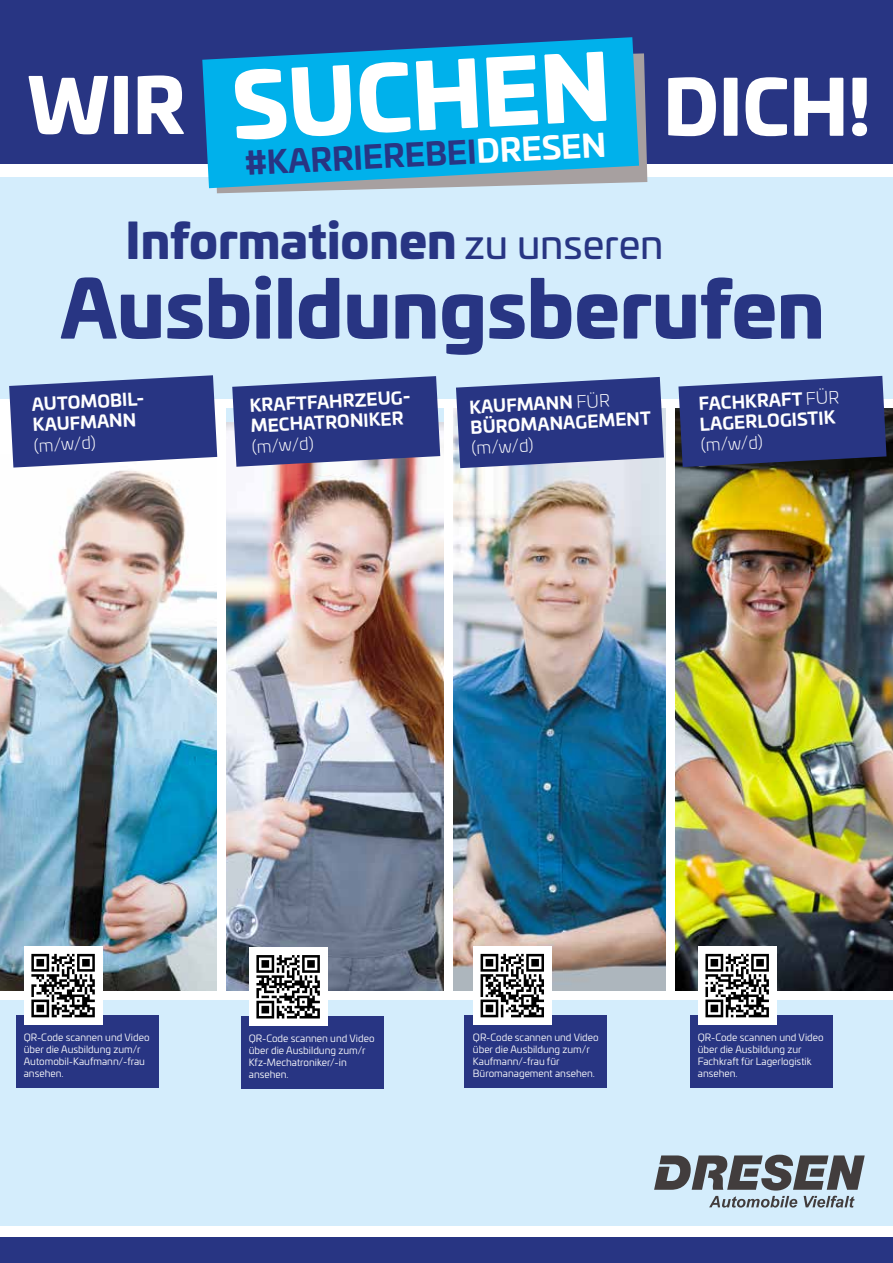
<style>
.page{position:relative;width:893px;height:1263px;background:#fff}
.page>*{position:absolute;margin:0;border:0;box-sizing:border-box;transform-origin:0 0}
.t1{font:900 88.5px "Univia Pro";color:#fff}
.t2{font:900 77.55px "Univia Pro";color:#283583}
.t3{font:900 74.25px "Univia Pro";color:#fff}
.t4{font:900 47.85px "Univia Pro";color:#283583}
.t5{font:700 31.35px "Univia Pro";color:#283583}
.t6{font:700 17.1px/20.4px "Univia Pro";color:#fff}
.t7{font:300 17.1px "Univia Pro";color:#fff}
.t8{font:9.9px/11.9px "Univia Pro";color:#fff}
.s1{color:#fff}
.s2{font-weight:400;font-size:39.6px}
.s3{font-weight:300}
</style>
<div class="page">
<div style="left:0;top:150px;width:893px;height:1113px;background:#d4edfc"></div>
<div style="left:0;top:0;width:893px;height:172px;background:#283583"></div>
<div style="left:0;top:164px;width:893px;height:13px;background:#fff"></div>
<svg style="left:216px;top:53px;width:431px;height:140px"></svg>
<svg style="left:202px;top:37px;width:437px;height:151px;background:#11a6dd"></svg>
<svg style="left:654px;top:1155px;width:211px;height:35px"></svg>
<svg style="left:709px;top:1196px;width:146px;height:11px"></svg>
<div style="left:0;top:1226px;width:893px;height:13px;background:#fff"></div>
<div style="left:0;top:1238px;width:893px;height:25px;background:#283583"></div>
<img style="left:674px;top:408px;width:219px;height:583px">
<img style="left:452px;top:451px;width:214px;height:540px">
<img style="left:226px;top:422px;width:218px;height:569px">
<img style="left:0;top:454px;width:217px;height:537px">
<div style="left:0;top:399px;width:893px;height:9px;background:#fff"></div>
<div style="left:0;top:991px;width:893px;height:9px;background:#fff"></div>
<div style="left:217px;top:402px;width:9px;height:595px;background:#fff"></div>
<div style="left:444px;top:402px;width:8px;height:595px;background:#fff"></div>
<div style="left:666px;top:402px;width:8px;height:594px;background:#fff"></div>
<svg style="left:9px;top:375px;width:208px;height:93px;background:#424f93"></svg>
<svg style="left:232px;top:376px;width:208px;height:91px;background:#404b90"></svg>
<svg style="left:456px;top:377px;width:208px;height:91px;background:#3e4c91"></svg>
<svg style="left:678px;top:376px;width:208px;height:91px;background:#313e82"></svg>
<div style="left:16px;top:1015px;width:142px;height:72px;background:#283583"></div>
<div style="left:24px;top:946px;width:78px;height:79px;background:#fff"></div>
<svg style="left:31px;top:953px;width:64px;height:65px"></svg>
<svg style="left:31px;top:954px;width:64px;height:63px"></svg>
<div style="left:241px;top:1016px;width:143px;height:73px;background:#283583"></div>
<div style="left:249px;top:947px;width:78px;height:79px;background:#fff"></div>
<svg style="left:256px;top:1018px;width:64px;height:1px"></svg>
<svg style="left:256px;top:955px;width:64px;height:63px"></svg>
<div style="left:464px;top:1015px;width:143px;height:72px;background:#283583"></div>
<div style="left:473px;top:946px;width:79px;height:79px;background:#fff"></div>
<svg style="left:480px;top:953px;width:64px;height:65px"></svg>
<svg style="left:481px;top:954px;width:63px;height:63px"></svg>
<div style="left:690px;top:1015px;width:143px;height:72px;background:#283583"></div>
<div style="left:698px;top:946px;width:78px;height:79px;background:#fff"></div>
<svg style="left:705px;top:953px;width:64px;height:65px"></svg>
<svg style="left:705px;top:954px;width:64px;height:63px"></svg>
<h3 class="t3" style="left:27px;top:45px;width:160px">WIR</h3>
<h1 class="t1" style="left:228px;top:34px;width:380px;rotate:-3deg">SUCHEN</h1>
<h3 class="t5" style="left:243px;top:138px;width:363px;rotate:-3deg">#KARRIEREBEI<span class="s1">DRESEN</span></h3>
<h3 class="t3" style="left:663px;top:46px;width:209px">DICH!</h3>
<h3 class="t4" style="left:126px;top:202px;width:539px">Informationen <span class="s2">zu unseren</span></h3>
<h2 class="t2" style="left:61px;top:245px;width:766px">Ausbildungsberufen</h2>
<h3 class="t6" style="left:31px;top:393px;width:115px;rotate:-3deg">AUTOMOBIL-<br>KAUFMANN</h3>
<h3 class="t7" style="left:33px;top:433px;width:64px;rotate:-3deg">(m/w/d)</h3>
<h3 class="t6" style="left:698px;top:393px;width:142px;rotate:-3deg">FACHKRAFT <span class="s3">FÜR<br></span>LAGERLOGISTIK</h3>
<h3 class="t7" style="left:700px;top:433px;width:64px;rotate:-3deg">(m/w/d)</h3>
<h3 class="t6" style="left:249px;top:394px;width:163px;rotate:-3deg">KRAFTFAHRZEUG-<br>MECHATRONIKER</h3>
<h3 class="t7" style="left:251px;top:434px;width:64px;rotate:-3deg">(m/w/d)</h3>
<h3 class="t6" style="left:469px;top:396px;width:182px;rotate:-3deg">KAUFMANN <span class="s3">FÜR<br></span>BÜROMANAGEMENT</h3>
<h3 class="t7" style="left:471px;top:436px;width:64px;rotate:-3deg">(m/w/d)</h3>
<p class="t8" style="left:24px;top:1031px;width:127px">QR-Code scannen und Video über die Ausbildung zum/r<br>Automobil-Kaufmann/-frau ansehen.</p>
<p class="t8" style="left:249px;top:1032px;width:127px">QR-Code scannen und Video über die Ausbildung zum/r<br>Kfz-Mechatroniker/-in ansehen.</p>
<p class="t8" style="left:473px;top:1031px;width:127px">QR-Code scannen und Video über die Ausbildung zum/r<br>Kaufmann/-frau für<br>Büromanagement ansehen.</p>
<p class="t8" style="left:698px;top:1031px;width:127px">QR-Code scannen und Video über die Ausbildung zur<br>Fachkraft für Lagerlogistik ansehen.</p>
</div>
